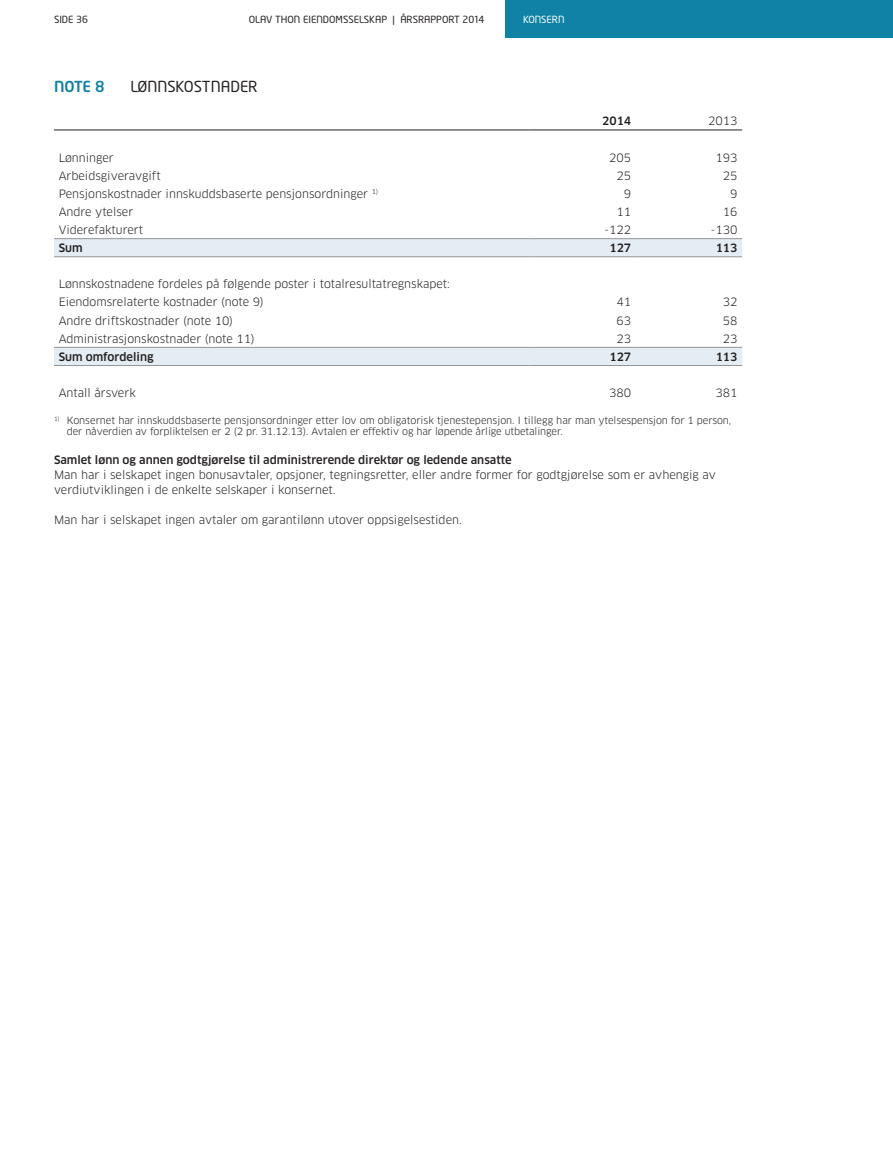
<style>
.page{position:relative;width:893px;height:1149px;background:#fff}
.page>*{position:absolute;margin:0;border:0;box-sizing:border-box;transform-origin:0 0}
.t1{font:15px "Neo Tech";color:#231f20}
.t2{font:500 15px "Neo Tech";color:#0f82a5}
.t3{font:11.25px/18.1px "Clan";color:#231f20}
.t4{font:500 11.25px "Clan";color:#231f20}
.t5{font:9.75px/11.7px "Clan";letter-spacing:-.01em;color:#231f20}
.t6{font:9.75px "Neo Tech";color:#231f20}
.t7{font:9.75px "Neo Tech";color:#fff}
</style>
<div class="page">
<div style="left:505px;top:0;width:388px;height:38px;background:#0f82a5"></div>
<svg style="left:54px;top:239px;width:688px;height:126px"></svg>
<hr style="left:54px;top:365px;width:476px;height:1px;background:#939598">
<hr style="left:530px;top:365px;width:106px;height:1px;background:#939598">
<hr style="left:636px;top:365px;width:106px;height:1px;background:#939598">
<hr style="left:54px;top:238px;width:476px;height:1px;background:#939598">
<hr style="left:530px;top:238px;width:106px;height:1px;background:#939598">
<hr style="left:636px;top:238px;width:106px;height:1px;background:#939598">
<hr style="left:54px;top:256px;width:476px;height:1px;background:#939598">
<hr style="left:530px;top:256px;width:106px;height:1px;background:#939598">
<hr style="left:636px;top:256px;width:106px;height:1px;background:#939598">
<hr style="left:54px;top:347px;width:476px;height:1px;background:#939598">
<hr style="left:530px;top:347px;width:106px;height:1px;background:#939598">
<hr style="left:636px;top:347px;width:106px;height:1px;background:#939598">
<hr style="left:54px;top:130px;width:476px;height:1px;background:#231f20">
<hr style="left:530px;top:130px;width:106px;height:1px;background:#231f20">
<hr style="left:636px;top:130px;width:106px;height:1px;background:#231f20">
<p class="t6" style="left:54px;top:14px;width:36px">SIDE 36</p>
<p class="t6" style="left:249px;top:14px;width:237px">OLAV THON EIENDOMSSELSKAP | ÅRSRAPPORT 2014</p>
<p class="t7" style="left:523px;top:14px;width:43px">KONSERN</p>
<h1 class="t2" style="left:54px;top:77px;width:52px">NOTE 8</h1>
<h1 class="t1" style="left:131px;top:77px;width:129px">LØNNSKOSTNADER</h1>
<p class="t4" style="left:602px;top:114px;width:31px">2014</p>
<p class="t3" style="left:708px;top:112px;width:31px">2013</p>
<p class="t3" style="left:59px;top:148px;width:57px">Lønninger</p>
<p class="t3" style="left:609px;top:148px;width:24px">205</p>
<p class="t3" style="left:715px;top:148px;width:24px">193</p>
<p class="t3" style="left:59px;top:166px;width:104px">Arbeidsgiveravgift</p>
<p class="t3" style="left:616px;top:166px;width:16px">25</p>
<p class="t3" style="left:723px;top:166px;width:16px">25</p>
<p class="t3" style="left:59px;top:185px;width:321px">Pensjonskostnader innskuddsbaserte pensjonsordninger <sup>1)</sup></p>
<p class="t3" style="left:624px;top:185px;width:9px">9</p>
<p class="t3" style="left:730px;top:185px;width:9px">9</p>
<p class="t3" style="left:59px;top:203px;width:76px">Andre ytelser</p>
<p class="t3" style="left:616px;top:203px;width:16px">11</p>
<p class="t3" style="left:723px;top:203px;width:16px">16</p>
<p class="t3" style="left:59px;top:221px;width:86px">Viderefakturert</p>
<p class="t3" style="left:604px;top:221px;width:28px">- 122</p>
<p class="t3" style="left:711px;top:221px;width:28px">- 130</p>
<p class="t4" style="left:59px;top:241px;width:25px">Sum</p>
<p class="t4" style="left:609px;top:241px;width:23px">127</p>
<p class="t4" style="left:716px;top:241px;width:23px">113</p>
<p class="t3" style="left:59px;top:275px;width:393px">Lønnskostnadene fordeles på følgende poster i totalresultatregnskapet:<br>Eiendomsrelaterte kostnader (note 9)</p>
<p class="t3" style="left:616px;top:293px;width:16px">41</p>
<p class="t3" style="left:723px;top:293px;width:16px">32</p>
<p class="t3" style="left:59px;top:311px;width:176px">Andre driftskostnader (note 10)</p>
<p class="t3" style="left:616px;top:311px;width:16px">63</p>
<p class="t3" style="left:723px;top:311px;width:16px">58</p>
<p class="t3" style="left:59px;top:329px;width:197px">Administrasjonskostnader (note 11)</p>
<p class="t3" style="left:616px;top:329px;width:16px">23</p>
<p class="t3" style="left:723px;top:329px;width:16px">23</p>
<p class="t4" style="left:59px;top:349px;width:96px">Sum omfordeling</p>
<p class="t4" style="left:609px;top:349px;width:23px">127</p>
<p class="t4" style="left:716px;top:349px;width:23px">113</p>
<p class="t3" style="left:59px;top:384px;width:79px">Antall årsverk</p>
<p class="t3" style="left:609px;top:384px;width:24px">380</p>
<p class="t3" style="left:715px;top:384px;width:24px">381</p>
<p class="t5" style="left:67px;top:414px;width:666px;text-indent:-13px"><sup>1)</sup> Konsernet har innskuddsbaserte pensjonsordninger etter lov om obligatorisk tjenestepensjon. I tillegg har man ytelsespensjon for 1 person, der nåverdien av forpliktelsen er 2 (2 pr. 31.12.13). Avtalen er effektiv og har løpende årlige utbetalinger.</p>
<p class="t4" style="left:54px;top:453px;width:459px">Samlet lønn og annen godtgjørelse til administrerende direktør og ledende ansatte</p>
<p class="t3" style="left:54px;top:467px;width:663px;line-height:15px">Man har i selskapet ingen bonusavtaler, opsjoner, tegningsretter, eller andre former for godtgjørelse som er avhengig av verdiutviklingen i de enkelte selskaper i konsernet.</p>
<p class="t3" style="left:54px;top:511px;width:409px">Man har i selskapet ingen avtaler om garantilønn utover oppsigelsestiden.</p>
</div>
